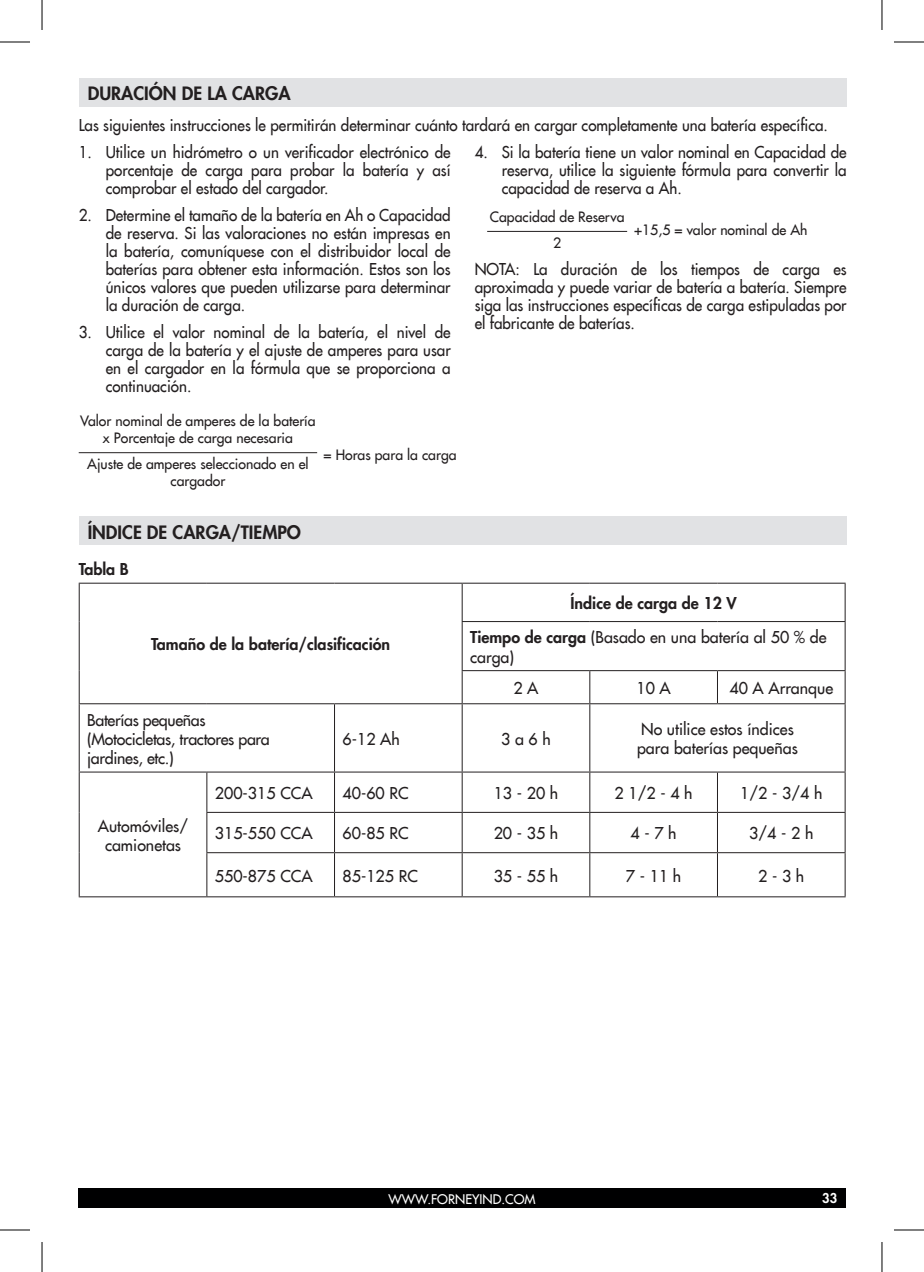
<style>
.page{position:relative;width:924px;height:1272px;background:#fff}
.page>*{position:absolute;margin:0;border:0;box-sizing:border-box;transform-origin:0 0}
.t1{font:800 18px "Futura LT";color:#231f20}
.t2{font:16px/18px "Futura LT";color:#231f20;text-align:justify;scale:.95 1}
.t3{font:16px/19.2px "Futura LT";color:#231f20}
.t4{font:16px/19.2px "Futura LT";letter-spacing:-.02em;color:#231f20}
.t5{font:800 16px "Futura LT";color:#231f20}
.t6{font:14px/16.8px "Futura LT";color:#231f20;text-align:center}
.t7{font:13px "Futura LT";color:#fff}
.t8{font:800 13px "Futura LT";color:#fff}
.s1{font-weight:800}
</style>
<div class="page">
<div style="left:78px;top:1189px;width:768px;height:19px;background:#000001"></div>
<div style="left:79px;top:78px;width:767px;height:29px;background:#e1e2e4"></div>
<hr style="left:79px;top:452px;width:238px;height:1px;background:#231f20">
<hr style="left:487px;top:231px;width:140px;height:1px;background:#231f20">
<div style="left:79px;top:516px;width:767px;height:29px;background:#e1e2e4"></div>
<hr style="left:79px;top:583px;width:128px;height:1px;background:#231f20">
<hr style="left:79px;top:584px;width:1px;height:38px;background:#231f20">
<hr style="left:207px;top:583px;width:127px;height:1px;background:#231f20">
<hr style="left:334px;top:583px;width:128px;height:1px;background:#231f20">
<hr style="left:462px;top:583px;width:128px;height:1px;background:#231f20">
<hr style="left:461px;top:584px;width:1px;height:37px;background:#231f20">
<hr style="left:590px;top:583px;width:127px;height:1px;background:#231f20">
<hr style="left:717px;top:583px;width:128px;height:1px;background:#231f20">
<hr style="left:844px;top:584px;width:1px;height:37px;background:#231f20">
<hr style="left:79px;top:622px;width:1px;height:49px;background:#231f20">
<hr style="left:461px;top:621px;width:129px;height:1px;background:#231f20">
<hr style="left:461px;top:622px;width:1px;height:48px;background:#231f20">
<hr style="left:590px;top:621px;width:127px;height:1px;background:#231f20">
<hr style="left:717px;top:621px;width:128px;height:1px;background:#231f20">
<hr style="left:844px;top:622px;width:1px;height:48px;background:#231f20">
<hr style="left:79px;top:671px;width:1px;height:32px;background:#231f20">
<hr style="left:461px;top:670px;width:129px;height:1px;background:#231f20">
<hr style="left:461px;top:671px;width:1px;height:32px;background:#231f20">
<hr style="left:590px;top:670px;width:127px;height:1px;background:#231f20">
<hr style="left:589px;top:671px;width:1px;height:32px;background:#231f20">
<hr style="left:717px;top:670px;width:128px;height:1px;background:#231f20">
<hr style="left:717px;top:671px;width:1px;height:32px;background:#231f20">
<hr style="left:844px;top:671px;width:1px;height:32px;background:#231f20">
<hr style="left:79px;top:703px;width:128px;height:1px;background:#231f20">
<hr style="left:79px;top:704px;width:1px;height:68px;background:#231f20">
<hr style="left:207px;top:703px;width:127px;height:1px;background:#231f20">
<hr style="left:334px;top:703px;width:128px;height:1px;background:#231f20">
<hr style="left:334px;top:704px;width:1px;height:68px;background:#231f20">
<hr style="left:462px;top:703px;width:128px;height:1px;background:#231f20">
<hr style="left:461px;top:704px;width:1px;height:68px;background:#231f20">
<hr style="left:590px;top:703px;width:127px;height:1px;background:#231f20">
<hr style="left:589px;top:704px;width:1px;height:68px;background:#231f20">
<hr style="left:717px;top:703px;width:128px;height:1px;background:#231f20">
<hr style="left:844px;top:704px;width:1px;height:68px;background:#231f20">
<hr style="left:79px;top:772px;width:128px;height:1px;background:#231f20">
<hr style="left:79px;top:773px;width:1px;height:39px;background:#231f20">
<hr style="left:207px;top:772px;width:127px;height:1px;background:#231f20">
<hr style="left:206px;top:773px;width:1px;height:39px;background:#231f20">
<hr style="left:334px;top:772px;width:128px;height:1px;background:#231f20">
<hr style="left:334px;top:773px;width:1px;height:39px;background:#231f20">
<hr style="left:462px;top:772px;width:128px;height:1px;background:#231f20">
<hr style="left:461px;top:773px;width:1px;height:39px;background:#231f20">
<hr style="left:590px;top:772px;width:127px;height:1px;background:#231f20">
<hr style="left:589px;top:773px;width:1px;height:39px;background:#231f20">
<hr style="left:717px;top:772px;width:128px;height:1px;background:#231f20">
<hr style="left:717px;top:773px;width:1px;height:39px;background:#231f20">
<hr style="left:844px;top:773px;width:1px;height:39px;background:#231f20">
<hr style="left:79px;top:812px;width:1px;height:41px;background:#231f20">
<hr style="left:206px;top:812px;width:128px;height:1px;background:#231f20">
<hr style="left:206px;top:813px;width:1px;height:39px;background:#231f20">
<hr style="left:334px;top:812px;width:128px;height:1px;background:#231f20">
<hr style="left:334px;top:813px;width:1px;height:39px;background:#231f20">
<hr style="left:462px;top:812px;width:128px;height:1px;background:#231f20">
<hr style="left:461px;top:813px;width:1px;height:39px;background:#231f20">
<hr style="left:590px;top:812px;width:127px;height:1px;background:#231f20">
<hr style="left:589px;top:813px;width:1px;height:39px;background:#231f20">
<hr style="left:717px;top:812px;width:128px;height:1px;background:#231f20">
<hr style="left:717px;top:813px;width:1px;height:39px;background:#231f20">
<hr style="left:844px;top:813px;width:1px;height:39px;background:#231f20">
<hr style="left:79px;top:853px;width:1px;height:43px;background:#231f20">
<hr style="left:206px;top:852px;width:128px;height:1px;background:#231f20">
<hr style="left:206px;top:853px;width:1px;height:43px;background:#231f20">
<hr style="left:334px;top:852px;width:128px;height:1px;background:#231f20">
<hr style="left:334px;top:853px;width:1px;height:43px;background:#231f20">
<hr style="left:462px;top:852px;width:128px;height:1px;background:#231f20">
<hr style="left:461px;top:853px;width:1px;height:43px;background:#231f20">
<hr style="left:590px;top:852px;width:127px;height:1px;background:#231f20">
<hr style="left:589px;top:853px;width:1px;height:43px;background:#231f20">
<hr style="left:717px;top:852px;width:128px;height:1px;background:#231f20">
<hr style="left:717px;top:853px;width:1px;height:43px;background:#231f20">
<hr style="left:844px;top:853px;width:1px;height:43px;background:#231f20">
<hr style="left:79px;top:896px;width:128px;height:1px;background:#231f20">
<hr style="left:207px;top:896px;width:127px;height:1px;background:#231f20">
<hr style="left:334px;top:896px;width:128px;height:1px;background:#231f20">
<hr style="left:462px;top:896px;width:128px;height:1px;background:#231f20">
<hr style="left:590px;top:896px;width:127px;height:1px;background:#231f20">
<hr style="left:717px;top:896px;width:128px;height:1px;background:#231f20">
<hr style="left:0;top:42px;width:30px;height:1px;background:#000">
<hr style="left:894px;top:42px;width:30px;height:1px;background:#000">
<hr style="left:0;top:1230px;width:30px;height:1px;background:#000">
<hr style="left:894px;top:1230px;width:30px;height:1px;background:#000">
<hr style="left:42px;top:0;width:1px;height:30px;background:#000">
<hr style="left:42px;top:1242px;width:1px;height:30px;background:#000">
<hr style="left:881px;top:0;width:1px;height:30px;background:#000">
<hr style="left:881px;top:1242px;width:1px;height:30px;background:#000">
<p class="t1" style="left:88px;top:81px;width:204px">DURACIÓN DE LA CARGA</p>
<p class="t2" style="left:79px;top:116px;width:790px">Las siguientes instrucciones le permitirán determinar cuánto tardará en cargar completamente una batería específica.</p>
<p class="t2" style="left:106px;top:143px;width:364px;text-indent:-27px">1. Utilice un hidrómetro o un verificador electrónico de porcentaje de carga para probar la batería y así comprobar el estado del cargador.</p>
<p class="t2" style="left:106px;top:206px;width:364px;text-indent:-27px">2. Determine el tamaño de la batería en Ah o Capacidad de reserva. Si las valoraciones no están impresas en la batería, comuníquese con el distribuidor local de baterías para obtener esta información. Estos son los únicos valores que pueden utilizarse para determinar la duración de carga.</p>
<p class="t2" style="left:106px;top:323px;width:364px;text-indent:-27px">3. Utilice el valor nominal de la batería, el nivel de carga de la batería y el ajuste de amperes para usar en el cargador en la fórmula que se proporciona a continuación.</p>
<p class="t2" style="left:501px;top:143px;width:364px;text-indent:-27px">4. Si la batería tiene un valor nominal en Capacidad de reserva, utilice la siguiente fórmula para convertir la capacidad de reserva a Ah.</p>
<p class="t6" style="left:490px;top:208px;width:136px">Capacidad de Reserva</p>
<p class="t6" style="left:553px;top:234px;width:10px">2</p>
<p class="t6" style="left:634px;top:221px;width:175px">+15,5 = valor nominal de Ah</p>
<p class="t2" style="left:474px;top:260px;width:393px">NOTA: La duración de los tiempos de carga es aproximada y puede variar de batería a batería. Siempre siga las instrucciones específicas de carga estipuladas por el fabricante de baterías.</p>
<p class="t6" style="left:80px;top:413px;width:237px">Valor nominal de amperes de la batería x Porcentaje de carga necesaria</p>
<p class="t6" style="left:87px;top:455px;width:223px">Ajuste de amperes seleccionado en el cargador</p>
<p class="t6" style="left:323px;top:446px;width:134px">= Horas para la carga</p>
<p class="t1" style="left:88px;top:520px;width:215px">ÍNDICE DE CARGA/TIEMPO</p>
<p class="t5" style="left:79px;top:558px;width:52px">Tabla B</p>
<p class="t5" style="left:151px;top:634px;width:240px">Tamaño de la batería/clasificación</p>
<p class="t5" style="left:570px;top:593px;width:168px">Índice de carga de 12 V</p>
<p class="t3" style="left:470px;top:628px;width:358px"><span class="s1">Tiempo de carga</span> (Basado en una batería al 50 % de carga)</p>
<p class="t3" style="left:513px;top:679px;width:27px">2 A</p>
<p class="t3" style="left:636px;top:679px;width:36px">10 A</p>
<p class="t3" style="left:729px;top:679px;width:105px">40 A Arranque</p>
<p class="t4" style="left:87px;top:710px;width:184px">Baterías pequeñas (Motocicletas, tractores para jardines, etc.)</p>
<p class="t3" style="left:342px;top:729px;width:59px">6-12 Ah</p>
<p class="t3" style="left:501px;top:729px;width:51px">3 a 6 h</p>
<p class="t3" style="left:637px;top:720px;width:162px">No utilice estos índices para baterías pequeñas</p>
<p class="t3" style="left:98px;top:816px;width:92px;text-align:center">Automóviles/ camionetas</p>
<p class="t3" style="left:215px;top:784px;width:99px">200-315 CCA</p>
<p class="t3" style="left:342px;top:784px;width:68px">40-60 RC</p>
<p class="t3" style="left:493px;top:784px;width:66px">13 - 20 h</p>
<p class="t3" style="left:614px;top:784px;width:79px">2 1/2 - 4 h</p>
<p class="t3" style="left:740px;top:784px;width:84px">1/2 - 3/4 h</p>
<p class="t3" style="left:215px;top:824px;width:99px">315-550 CCA</p>
<p class="t3" style="left:342px;top:824px;width:68px">60-85 RC</p>
<p class="t3" style="left:493px;top:824px;width:66px">20 - 35 h</p>
<p class="t3" style="left:630px;top:824px;width:48px">4 - 7 h</p>
<p class="t3" style="left:749px;top:824px;width:66px">3/4 - 2 h</p>
<p class="t3" style="left:215px;top:866px;width:99px">550-875 CCA</p>
<p class="t3" style="left:342px;top:866px;width:77px">85-125 RC</p>
<p class="t3" style="left:493px;top:866px;width:66px">35 - 55 h</p>
<p class="t3" style="left:626px;top:866px;width:57px">7 - 11 h</p>
<p class="t3" style="left:758px;top:866px;width:48px">2 - 3 h</p>
<p class="t7" style="left:388px;top:1190px;width:149px">WWW.FORNEYIND.COM</p>
<p class="t8" style="left:822px;top:1190px;width:17px">33</p>
</div>
